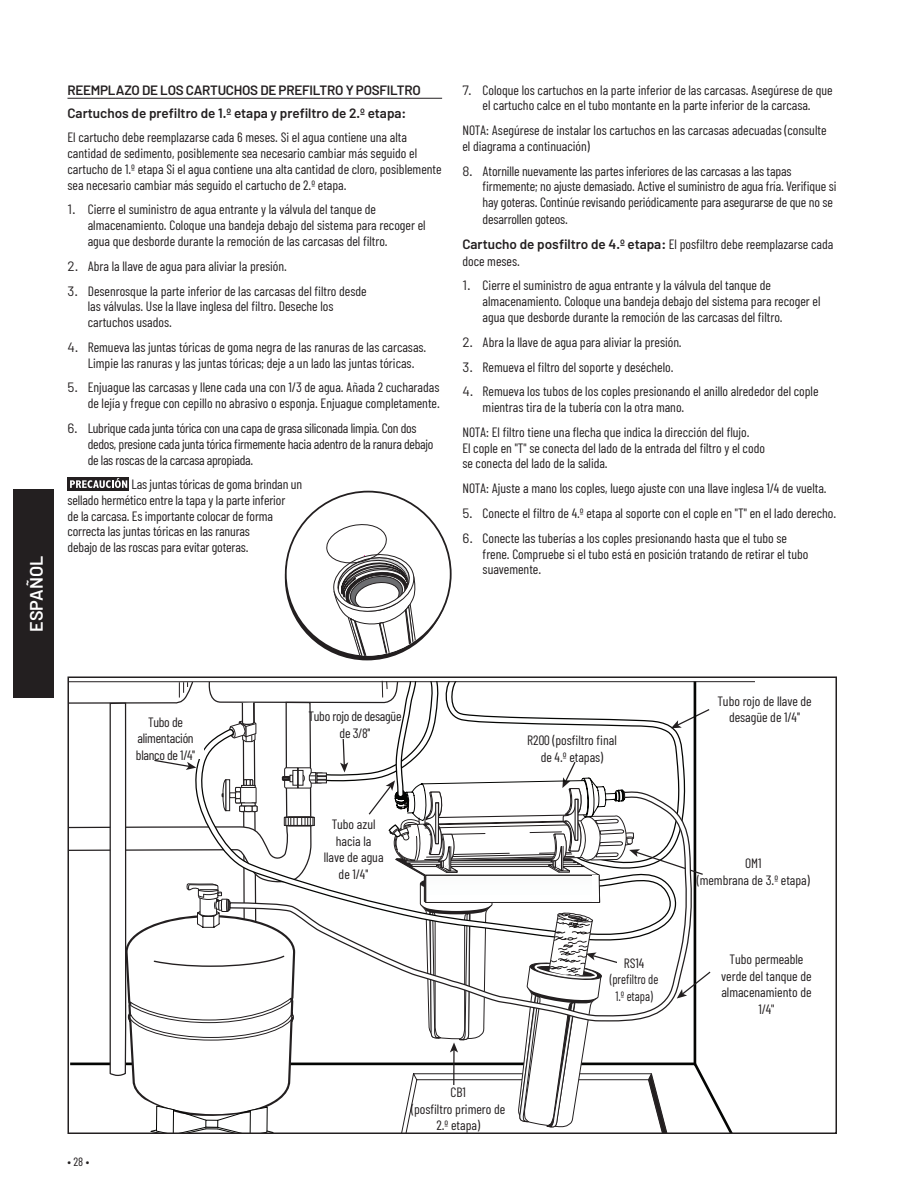
<style>
.page{position:relative;width:918px;height:1188px;background:#fff}
.page>*{position:absolute;margin:0;border:0;box-sizing:border-box;transform-origin:0 0}
.t1{font:600 18px "Barlow";color:#fff}
.t2{font:13.5px/15.8px "Barlow Condensed";color:#231f20}
.t3{font:13.5px/15.8px "Barlow Condensed";letter-spacing:-.02em;color:#231f20}
.t4{font:600 13.5px/23.1px "Barlow";letter-spacing:-.02em;color:#231f20}
.t5{font:12px "Barlow Condensed";color:#231f20}
.s1{font-family:"Barlow"}
.s2{font-family:"Barlow";font-weight:600}
</style>
<div class="page">
<div style="left:14px;top:490px;width:40px;height:208px;background:#231f20"></div>
<hr style="left:68px;top:98px;width:374px;height:1px;background:#231f20">
<div style="left:68px;top:477px;width:61px;height:13px;background:#231f20"></div>
<svg style="left:70px;top:478px;width:57px;height:10px"></svg>
<hr style="left:68px;top:681px;width:687px;height:1px;background:#231f20">
<svg style="left:71px;top:680px;width:641px;height:451px"></svg>
<div style="left:68px;top:676px;width:769px;height:458px;border:2px solid #231f20"></div>
<div style="left:314px;top:706px;width:84px;height:33px;background:#fff"></div>
<div style="left:617px;top:955px;width:45px;height:46px;background:#fff"></div>
<div style="left:142px;top:713px;width:62px;height:46px;background:#fff"></div>
<svg style="left:325px;top:524px;width:94px;height:132px"></svg>
<h1 class="t1" style="left:25px;top:632px;width:78px;rotate:-90deg">ESPAÑOL</h1>
<p class="t4" style="left:68px;top:78px;width:355px">REEMPLAZO DE LOS CARTUCHOS DE PREFILTRO Y POSFILTRO<br>Cartuchos de prefiltro de 1.º etapa y prefiltro de 2.º etapa:</p>
<p class="t2" style="left:68px;top:129px;width:376px">El cartucho debe reemplazarse cada 6 meses. Si el agua contiene una alta cantidad de sedimento, posiblemente sea necesario cambiar más seguido el cartucho de 1.º etapa Si el agua contiene una alta cantidad de cloro, posiblemente sea necesario cambiar más seguido el cartucho de 2.º etapa.</p>
<p class="t2" style="left:88px;top:201px;width:339px;text-indent:-20px"><span class="s1">1.</span> Cierre el suministro de agua entrante y la válvula del tanque de almacenamiento. Coloque una bandeja debajo del sistema para recoger el agua que desborde durante la remoción de las carcasas del filtro.</p>
<p class="t2" style="left:68px;top:258px;width:221px"><span class="s1">2.</span> Abra la llave de agua para aliviar la presión.</p>
<p class="t2" style="left:88px;top:282px;width:280px;text-indent:-20px"><span class="s1">3.</span> Desenrosque la parte inferior de las carcasas del filtro desde las válvulas. Use la llave inglesa del filtro. Deseche los cartuchos usados.</p>
<p class="t2" style="left:88px;top:339px;width:340px;text-indent:-20px"><span class="s1">4.</span> Remueva las juntas tóricas de goma negra de las ranuras de las carcasas.<br>Limpie las ranuras y las juntas tóricas; deje a un lado las juntas tóricas.</p>
<p class="t2" style="left:68px;top:379px;width:374px;text-align:right"><span class="s1">5.</span> Enjuague las carcasas y llene cada una con 1/3 de agua. Añada 2 cucharadas de lejía y fregue con cepillo no abrasivo o esponja. Enjuague completamente.</p>
<p class="t3" style="left:88px;top:420px;width:347px;text-indent:-20px"><span class="s1">6.</span> Lubrique cada junta tórica con una capa de grasa siliconada limpia. Con dos dedos, presione cada junta tórica firmemente hacia adentro de la ranura debajo de las roscas de la carcasa apropiada.</p>
<p class="t2" style="left:68px;top:476px;width:236px;text-indent:64px">Las juntas tóricas de goma brindan un sellado hermético entre la tapa y la parte inferior<br>de la carcasa. Es importante colocar de forma correcta las juntas tóricas en las ranuras<br>debajo de las roscas para evitar goteras.</p>
<p class="t2" style="left:462px;top:81px;width:372px;text-align:center"><span class="s1">7.</span> Coloque los cartuchos en la parte inferior de las carcasas. Asegúrese de que el cartucho calce en el tubo montante en la parte inferior de la carcasa.</p>
<p class="t2" style="left:462px;top:122px;width:366px">NOTA: Asegúrese de instalar los cartuchos en las carcasas adecuadas (consulte el diagrama a continuación)</p>
<p class="t2" style="left:483px;top:162px;width:355px;text-indent:-20px"><span class="s1">8.</span> Atornille nuevamente las partes inferiores de las carcasas a las tapas firmemente; no ajuste demasiado. Active el suministro de agua fría. Verifique si hay goteras. Continúe revisando periódicamente para asegurarse de que no se desarrollen goteos.</p>
<p class="t2" style="left:462px;top:236px;width:372px;line-height:16.5px"><span class="s2">Cartucho de posfiltro de 4.º etapa:</span> El posfiltro debe reemplazarse cada doce meses.</p>
<p class="t2" style="left:483px;top:277px;width:339px;text-indent:-20px"><span class="s1">1.</span> Cierre el suministro de agua entrante y la válvula del tanque de almacenamiento. Coloque una bandeja debajo del sistema para recoger el agua que desborde durante la remoción de las carcasas del filtro.</p>
<p class="t2" style="left:462px;top:334px;width:221px"><span class="s1">2.</span> Abra la llave de agua para aliviar la presión.</p>
<p class="t2" style="left:462px;top:358px;width:213px"><span class="s1">3.</span> Remueva el filtro del soporte y deséchelo.</p>
<p class="t2" style="left:483px;top:383px;width:337px;text-indent:-20px"><span class="s1">4.</span> Remueva los tubos de los coples presionando el anillo alrededor del cople mientras tira de la tubería con la otra mano.</p>
<p class="t2" style="left:462px;top:424px;width:304px">NOTA: El filtro tiene una flecha que indica la dirección del flujo.<br>El cople en "T" se conecta del lado de la entrada del filtro y el codo se conecta del lado de la salida.</p>
<p class="t2" style="left:462px;top:480px;width:366px">NOTA: Ajuste a mano los coples, luego ajuste con una llave inglesa 1/4 de vuelta.</p>
<p class="t2" style="left:462px;top:505px;width:375px"><span class="s1">5.</span> Conecte el filtro de 4.º etapa al soporte con el cople en "T" en el lado derecho.</p>
<p class="t2" style="left:483px;top:530px;width:327px;text-indent:-20px"><span class="s1">6.</span> Conecte las tuberías a los coples presionando hasta que el tubo se frene. Compruebe si el tubo está en posición tratando de retirar el tubo suavemente.</p>
<p class="t3" style="left:136px;top:713px;width:61px;line-height:16.5px;text-align:center">Tubo de alimentación blanco de 1/4''</p>
<p class="t2" style="left:717px;top:693px;width:96px">Tubo rojo de llave de</p>
<p class="t3" style="left:309px;top:708px;width:95px">Tubo rojo de desagüe</p>
<p class="t2" style="left:729px;top:709px;width:73px">desagüe de 1/4''</p>
<p class="t2" style="left:340px;top:725px;width:32px">de 3/8''</p>
<p class="t2" style="left:527px;top:732px;width:91px;line-height:16.5px;text-align:center">R200 (posfiltro final de 4.º etapas)</p>
<p class="t2" style="left:324px;top:816px;width:61px;line-height:16.5px;text-align:center">Tubo azul hacia la llave de agua de 1/4''</p>
<p class="t2" style="left:697px;top:855px;width:115px;line-height:16.5px;text-align:center">OM1<br>(membrana de 3.º etapa)</p>
<p class="t2" style="left:610px;top:954px;width:50px;line-height:16.5px;text-align:center">RS14 (prefiltro de<br>1.º etapa)</p>
<p class="t2" style="left:721px;top:951px;width:92px;line-height:16.5px;text-align:center">Tubo permeable verde del tanque de almacenamiento de<br>1/4''</p>
<p class="t5" style="left:68px;top:1154px;width:23px">• 28 •</p>
<p class="t2" style="left:411px;top:1084px;width:96px;line-height:16.5px;text-align:center">CB1<br>(posfiltro primero de<br>2.º etapa)</p>
</div>
